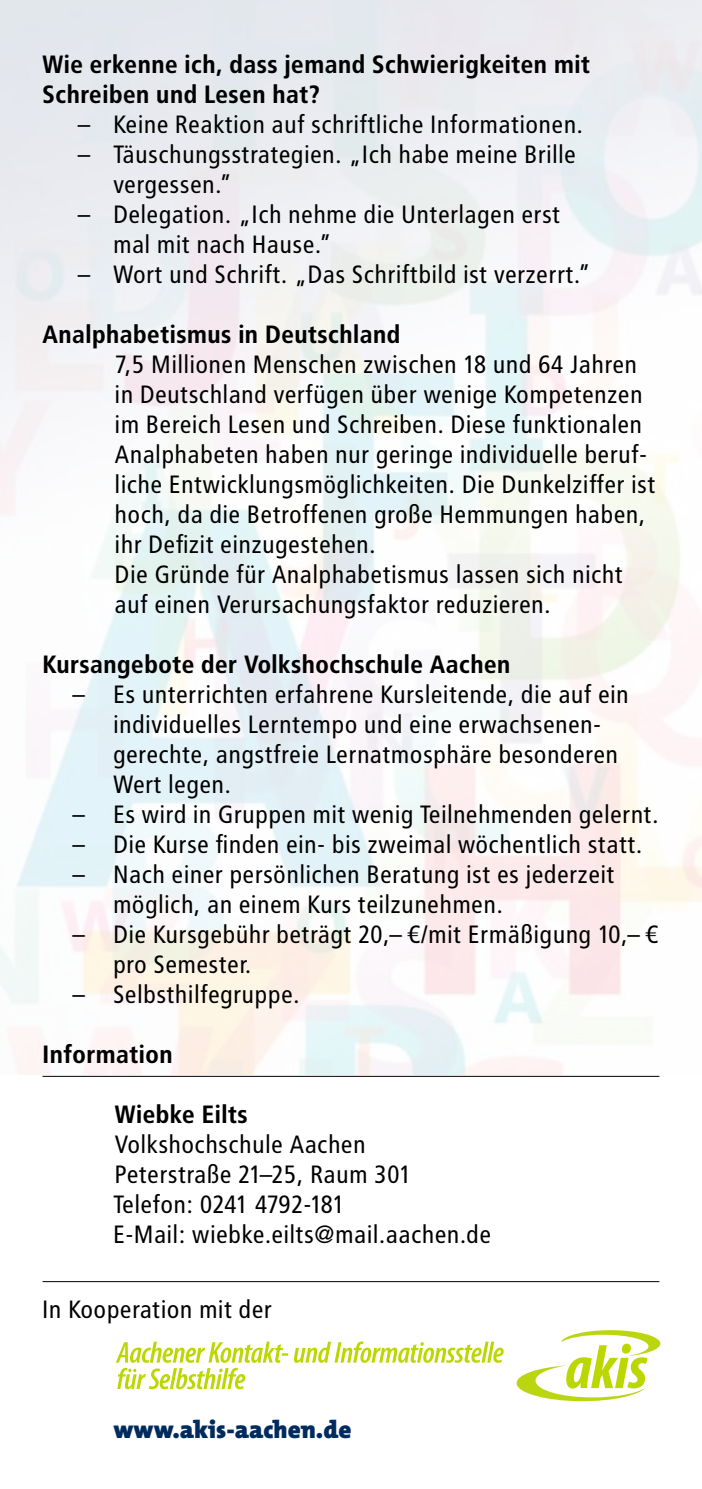
<style>
.page{position:relative;width:702px;height:1489px;background:#fff}
.page>*{position:absolute;margin:0;border:0;box-sizing:border-box;transform-origin:0 0}
.t1{font:25px/30px "Transit Pro";color:#000}
.t2{font:700 25px/30px "Transit Pro";color:#000}
.t3{font:900 25px "The Mix B W9";color:#002b5e}
</style>
<div class="page">
<hr style="left:43px;top:1075px;width:616px;height:1px;background:#000">
<hr style="left:43px;top:1280px;width:616px;height:1px;background:#000">
<svg style="left:294px;top:1341px;width:209px;height:21px"></svg>
<svg style="left:116px;top:1341px;width:172px;height:48px"></svg>
<svg style="left:516px;top:1330px;width:144px;height:70px"></svg>
<p class="t2" style="left:43px;top:49px;width:549px">Wie erkenne ich, dass jemand Schwierigkeiten mit<br>Schreiben und Lesen hat?</p>
<p class="t1" style="left:78px;top:109px;width:507px">– Keine Reaktion auf schriftliche Informationen.</p>
<p class="t1" style="left:113px;top:139px;width:465px;text-indent:-35px">– Täuschungsstrategien. „Ich habe meine Brille vergessen.”</p>
<p class="t1" style="left:113px;top:199px;width:449px;text-indent:-35px">– Delegation. „Ich nehme die Unterlagen erst mal mit nach Hause.”</p>
<p class="t1" style="left:78px;top:259px;width:515px">– Wort und Schrift. „Das Schriftbild ist verzerrt.”</p>
<p class="t2" style="left:42px;top:319px;width:360px">Analphabetismus in Deutschland</p>
<p class="t1" style="left:115px;top:349px;width:542px">7,5 Millionen Menschen zwischen 18 und 64 Jahren in Deutschland verfügen über wenige Kompetenzen im Bereich Lesen und Schreiben. Diese funktionalen Analphabeten haben nur geringe individuelle beruf&shy;liche Entwicklungsmöglichkeiten. Die Dunkelziffer ist hoch, da die Betroffenen große Hemmungen haben, ihr Defizit einzugestehen.<br>Die Gründe für Analphabetismus lassen sich nicht auf einen Verursachungsfaktor reduzieren.</p>
<p class="t2" style="left:42px;top:649px;width:470px">Kursangebote der Volkshochschule Aachen</p>
<p class="t1" style="left:113px;top:679px;width:517px;text-indent:-41px">– Es unterrichten erfahrene Kursleitende, die auf ein individuelles Lerntempo und eine erwachsenen&shy;gerechte, angstfreie Lernatmosphäre besonderen Wert legen.</p>
<p class="t1" style="left:72px;top:799px;width:588px">– Es wird in Gruppen mit wenig Teilnehmenden gelernt.</p>
<p class="t1" style="left:72px;top:829px;width:572px">– Die Kurse finden ein- bis zweimal wöchentlich statt.</p>
<p class="t1" style="left:113px;top:859px;width:503px;text-indent:-41px">– Nach einer persönlichen Beratung ist es jederzeit möglich, an einem Kurs teilzunehmen.</p>
<p class="t1" style="left:113px;top:919px;width:547px;text-indent:-41px">– Die Kursgebühr beträgt 20,– €/mit Ermäßigung 10,– € pro Semester.</p>
<p class="t1" style="left:72px;top:979px;width:229px">– Selbsthilfegruppe.</p>
<p class="t2" style="left:42px;top:1039px;width:132px">Information</p>
<p class="t2" style="left:115px;top:1099px;width:135px">Wiebke Eilts</p>
<p class="t1" style="left:113px;top:1129px;width:380px">Volkshochschule Aachen<br>Peterstraße 21–25, Raum 301<br>Telefon: 0241 4792-181<br>E-Mail: wiebke.eilts@mail.aachen.de</p>
<p class="t1" style="left:42px;top:1294px;width:232px">In Kooperation mit der</p>
<p class="t3" style="left:113px;top:1413px;width:240px">www.akis-aachen.de</p>
</div>
